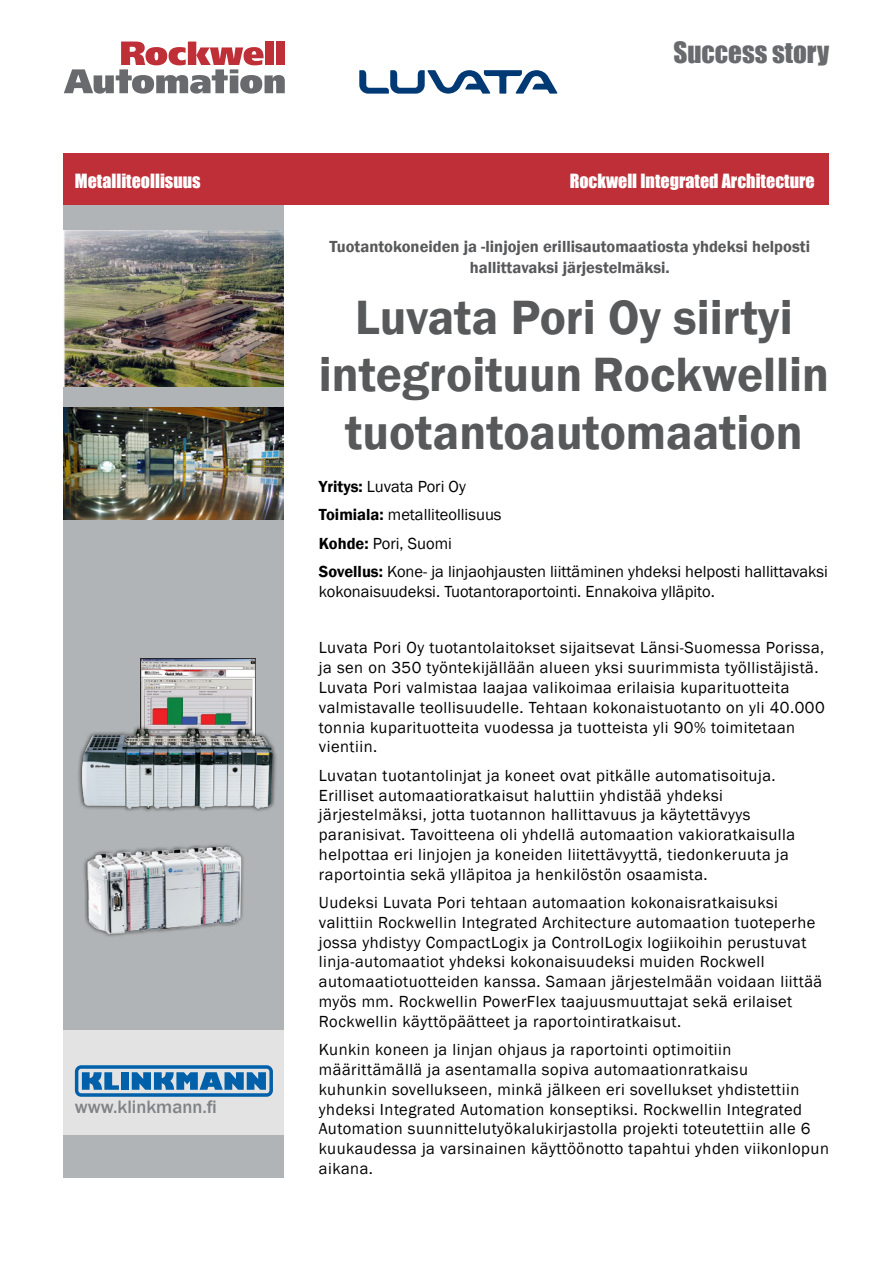
<style>
.page{position:relative;width:893px;height:1263px;background:#fff}
.page>*{position:absolute;margin:0;border:0;box-sizing:border-box;transform-origin:0 0}
.t1{font:600 49.5px/57px "Franklin Gothic";color:#58595b;text-align:center}
.t2{font:27px "Impact";color:#696a6d}
.t3{font:500 18.45px "Franklin Gothic";color:#808285}
.t4{font:18px "Impact";color:#fff}
.t5{font:16.5px/19.8px "Franklin Gothic";letter-spacing:.03em;color:#000}
.t6{font:16.5px/28.3px "Franklin Gothic";color:#000}
.t7{font:600 16.5px/21px "Franklin Gothic";color:#58595b;text-align:center}
.s1{font-weight:600}
</style>
<div class="page">
<div style="left:64px;top:279px;width:220px;height:856px;background:#e3e3e3"></div>
<div style="left:64px;top:163px;width:220px;height:867px;background:#b1b4b6"></div>
<div style="left:64px;top:1135px;width:220px;height:43px;background:#b1b4b6"></div>
<div style="left:64px;top:154px;width:765px;height:51px;background:#bf2f38"></div>
<img style="left:64px;top:230px;width:220px;height:157px">
<img style="left:64px;top:407px;width:220px;height:112px">
<svg style="left:75px;top:1065px;width:198px;height:32px"></svg>
<svg style="left:64px;top:42px;width:221px;height:52px"></svg>
<div style="left:266px;top:42px;width:8px;height:23px;background:#bf2f38"></div>
<div style="left:277px;top:42px;width:8px;height:23px;background:#bf2f38"></div>
<svg style="left:359px;top:70px;width:198px;height:24px"></svg>
<div style="left:82px;top:843px;width:162px;height:94px;background:#000;opacity:.75"></div>
<img style="left:82px;top:847px;width:162px;height:87px">
<img style="left:140px;top:658px;width:116px;height:66px">
<div style="left:77px;top:724px;width:200px;height:89px;background:#000;opacity:.75"></div>
<img style="left:78px;top:728px;width:196px;height:85px">
<h2 class="t2" style="left:673px;top:31px;width:157px">Success story</h2>
<p class="t4" style="left:75px;top:167px;width:127px">Metalliteollisuus</p>
<p class="t4" style="left:570px;top:167px;width:247px">Rockwell Integrated Architecture</p>
<p class="t7" style="left:329px;top:236px;width:482px">Tuotantokoneiden ja -linjojen erillisautomaatiosta yhdeksi helposti hallittavaksi järjestelmäksi.</p>
<h1 class="t1" style="left:319px;top:290px;width:512px">Luvata Pori Oy siirtyi integroituun Rockwellin tuotantoautomaation</h1>
<p class="t3" style="left:75px;top:1096px;width:143px">www.klinkmann.fi</p>
<p class="t6" style="left:319px;top:473px;width:510px"><span class="s1">Yritys:</span> Luvata Pori Oy<br><span class="s1">Toimiala:</span> metalliteollisuus<br><span class="s1">Kohde:</span> Pori, Suomi<br><span class="s1">Sovellus:</span> Kone- ja linjaohjausten liittäminen yhdeksi helposti hallittavaksi</p>
<p class="t6" style="left:319px;top:577px;width:397px">kokonaisuudeksi. Tuotantoraportointi. Ennakoiva ylläpito.</p>
<p class="t5" style="left:319px;top:638px;width:507px">Luvata Pori Oy tuotantolaitokset sijaitsevat Länsi-Suomessa Porissa, ja sen on 350 työntekijällään alueen yksi suurimmista työllistäjistä.<br>Luvata Pori valmistaa laajaa valikoimaa erilaisia kuparituotteita valmistavalle teollisuudelle. Tehtaan kokonaistuotanto on yli 40.000 tonnia kuparituotteita vuodessa ja tuotteista yli 90% toimitetaan vientiin.</p>
<p class="t5" style="left:319px;top:766px;width:478px">Luvatan tuotantolinjat ja koneet ovat pitkälle automatisoituja.<br>Erilliset automaatioratkaisut haluttiin yhdistää yhdeksi järjestelmäksi, jotta tuotannon hallittavuus ja käytettävyys paranisivat. Tavoitteena oli yhdellä automaation vakioratkaisulla helpottaa eri linjojen ja koneiden liitettävyyttä, tiedonkeruuta ja raportointia sekä ylläpitoa ja henkilöstön osaamista.</p>
<p class="t5" style="left:319px;top:893px;width:505px">Uudeksi Luvata Pori tehtaan automaation kokonaisratkaisuksi valittiin Rockwellin Integrated Architecture automaation tuoteperhe jossa yhdistyy CompactLogix ja ControlLogix logiikoihin perustuvat linja-automaatiot yhdeksi kokonaisuudeksi muiden Rockwell automaatiotuotteiden kanssa. Samaan järjestelmään voidaan liittää myös mm. Rockwellin PowerFlex taajuusmuuttajat sekä erilaiset Rockwellin käyttöpäätteet ja raportointiratkaisut.</p>
<p class="t5" style="left:319px;top:1040px;width:511px">Kunkin koneen ja linjan ohjaus ja raportointi optimoitiin määrittämällä ja asentamalla sopiva automaationratkaisu<br>kuhunkin sovellukseen, minkä jälkeen eri sovellukset yhdistettiin yhdeksi Integrated Automation konseptiksi. Rockwellin Integrated Automation suunnittelutyökalukirjastolla projekti toteutettiin alle 6 kuukaudessa ja varsinainen käyttöönotto tapahtui yhden viikonlopun aikana.</p>
</div>
